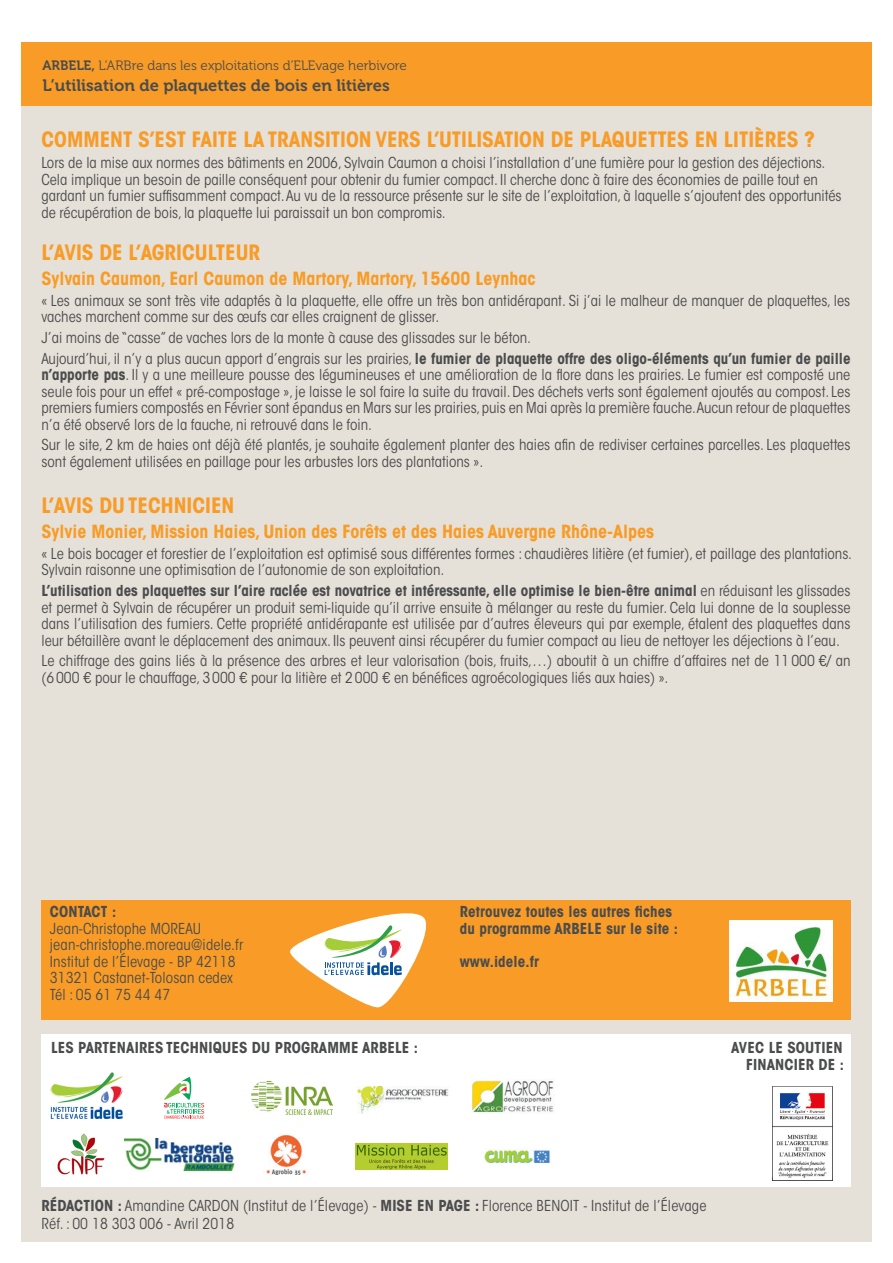
<style>
.page{position:relative;width:893px;height:1263px;background:#fff}
.page>*{position:absolute;margin:0;border:0;box-sizing:border-box;transform-origin:0 0}
.t1{font:700 condensed 21px "ITC Avant Garde Std";color:#f89c27}
.t2{font:700 condensed 18px "ITC Avant Garde Std";color:#f89c27}
.t3{font:16.5px "Museo 700";color:#4b4c4d}
.t4{font:condensed 15px/16.5px "ITC Avant Garde Std";color:#4b4c4d}
.t5{font:700 condensed 15px "ITC Avant Garde Std";letter-spacing:.01em;color:#4b4c4d}
.t6{font:13.5px "Museo 300";color:#4b4c4d}
.s1{font-family:"Museo 700"}
.s2{font-weight:700}
</style>
<div class="page">
<div style="left:21px;top:106px;width:851px;height:1136px;background:#e6e1d8"></div>
<div style="left:21px;top:43px;width:851px;height:63px;background:#f89c27"></div>
<div style="left:41px;top:900px;width:809px;height:120px;background:#f89c27"></div>
<div style="left:41px;top:1034px;width:809px;height:152px;background:#fff"></div>
<img style="left:50px;top:1072px;width:73px;height:48px">
<img style="left:266px;top:1135px;width:40px;height:40px">
<svg style="left:164px;top:1077px;width:40px;height:42px"></svg>
<img style="left:252px;top:1081px;width:80px;height:33px">
<img style="left:124px;top:1138px;width:111px;height:33px">
<img style="left:357px;top:1087px;width:92px;height:26px">
<img style="left:484px;top:1150px;width:66px;height:12px">
<img style="left:57px;top:1133px;width:48px;height:42px">
<img style="left:472px;top:1080px;width:82px;height:33px">
<svg style="left:290px;top:913px;width:136px;height:94px"></svg>
<img style="left:772px;top:1086px;width:61px;height:94px">
<img style="left:730px;top:921px;width:102px;height:80px">
<img style="left:355px;top:1144px;width:93px;height:25px">
<p class="t6" style="left:43px;top:58px;width:366px"><span class="s1">ARBELE,</span> L’ARBre dans les exploitations d’ELEvage herbivore</p>
<p class="t3" style="left:43px;top:76px;width:349px">L’utilisation de plaquettes de bois en litières</p>
<p class="t1" style="left:41px;top:126px;width:775px">COMMENT S’EST FAITE LA TRANSITION VERS L’UTILISATION DE PLAQUETTES EN LITIÈRES ?</p>
<p class="t4" style="left:41px;top:155px;width:802px">Lors de la mise aux normes des bâtiments en 2006, Sylvain Caumon a choisi l’installation d’une fumière pour la gestion des déjections.<br>Cela implique un besoin de paille conséquent pour obtenir du fumier compact. Il cherche donc à faire des économies de paille tout en gardant un fumier suffisamment compact. Au vu de la ressource présente sur le site de l’exploitation, à laquelle s’ajoutent des opportunités de récupération de bois, la plaquette lui paraissait un bon compromis.</p>
<p class="t1" style="left:41px;top:239px;width:220px">L’AVIS DE L’AGRICULTEUR</p>
<p class="t2" style="left:41px;top:267px;width:495px">Sylvain Caumon, Earl Caumon de Martory, Martory, 15600 Leynhac</p>
<p class="t4" style="left:41px;top:292px;width:810px">« Les animaux se sont très vite adaptés à la plaquette, elle offre un très bon antidérapant. Si j’ai le malheur de manquer de plaquettes, les vaches marchent comme sur des œufs car elles craignent de glisser.</p>
<p class="t4" style="left:41px;top:329px;width:491px">J’ai moins de ‘‘casse’’ de vaches lors de la monte à cause des glissades sur le béton.</p>
<p class="t4" style="left:41px;top:350px;width:810px;text-align:justify">Aujourd’hui, il n’y a plus aucun apport d’engrais sur les prairies, <span class="s2">le fumier de plaquette offre des oligo-éléments qu’un fumier de paille n’apporte pas</span>. Il y a une meilleure pousse des légumineuses et une amélioration de la flore dans les prairies. Le fumier est composté une seule fois pour un effet « pré-compostage », je laisse le sol faire la suite du travail. Des déchets verts sont également ajoutés au compost. Les premiers fumiers compostés en Février sont épandus en Mars sur les prairies, puis en Mai après la première fauche.Aucun retour de plaquettes n’a été observé lors de la fauche, ni retrouvé dans le foin.</p>
<p class="t4" style="left:41px;top:437px;width:810px">Sur le site, 2 km de haies ont déjà été plantés, je souhaite également planter des haies afin de rediviser certaines parcelles. Les plaquettes sont également utilisées en paillage pour les arbustes lors des plantations ».</p>
<p class="t1" style="left:41px;top:492px;width:194px">L’AVIS DU TECHNICIEN</p>
<p class="t2" style="left:41px;top:520px;width:614px">Sylvie Monier, Mission Haies, Union des Forêts et des Haies Auvergne Rhône-Alpes</p>
<p class="t4" style="left:41px;top:545px;width:812px">« Le bois bocager et forestier de l’exploitation est optimisé sous différentes formes : chaudières litière (et fumier), et paillage des plantations.<br>Sylvain raisonne une optimisation de l’autonomie de son exploitation.</p>
<p class="t4" style="left:41px;top:583px;width:811px;text-align:justify"><span class="s2">L’utilisation des plaquettes sur l’aire raclée est novatrice et intéressante, elle optimise le bien-être animal</span> en réduisant les glissades et permet à Sylvain de récupérer un produit semi-liquide qu’il arrive ensuite à mélanger au reste du fumier. Cela lui donne de la souplesse dans l’utilisation des fumiers. Cette propriété antidérapante est utilisée par d’autres éleveurs qui par exemple, étalent des plaquettes dans leur bétaillère avant le déplacement des animaux. Ils peuvent ainsi récupérer du fumier compact au lieu de nettoyer les déjections à l’eau.</p>
<p class="t4" style="left:41px;top:653px;width:810px">Le chiffrage des gains liés à la présence des arbres et leur valorisation (bois, fruits,…) aboutit à un chiffre d’affaires net de 11 000 €/ an (6000 € pour le chauffage, 3000 € pour la litière et 2000 € en bénéfices agroécologiques liés aux haies) ».</p>
<p class="t5" style="left:50px;top:902px;width:68px">CONTACT :</p>
<p class="t4" style="left:50px;top:920px;width:153px">Jean-Christophe MOREAU</p>
<p class="t4" style="left:50px;top:937px;width:195px">jean-christophe.moreau@idele.fr</p>
<p class="t4" style="left:50px;top:953px;width:187px">Institut de l’Élevage - BP 42118</p>
<p class="t4" style="left:50px;top:970px;width:185px">31321 Castanet-Tolosan cedex</p>
<p class="t4" style="left:50px;top:986px;width:122px">Tél : 05 61 75 44 47</p>
<p class="t5" style="left:460px;top:902px;width:214px">Retrouvez toutes les autres fiches</p>
<p class="t5" style="left:460px;top:919px;width:220px">du programme ARBELE sur le site :</p>
<p class="t5" style="left:460px;top:952px;width:81px">www.idele.fr</p>
<p class="t5" style="left:51px;top:1038px;width:369px">LES PARTENAIRES TECHNIQUES DU PROGRAMME ARBELE :</p>
<p class="t5" style="left:731px;top:1038px;width:113px">AVEC LE SOUTIEN</p>
<p class="t5" style="left:746px;top:1055px;width:99px">FINANCIER DE :</p>
<p class="t4" style="left:41px;top:1198px;width:667px"><span class="s2">RÉDACTION :</span> Amandine CARDON (Institut de l’Élevage) - <span class="s2">MISE EN PAGE :</span> Florence BENOIT - Institut de l’Élevage</p>
<p class="t4" style="left:41px;top:1216px;width:194px">Réf. : 00 18 303 006 - Avril 2018</p>
</div>
